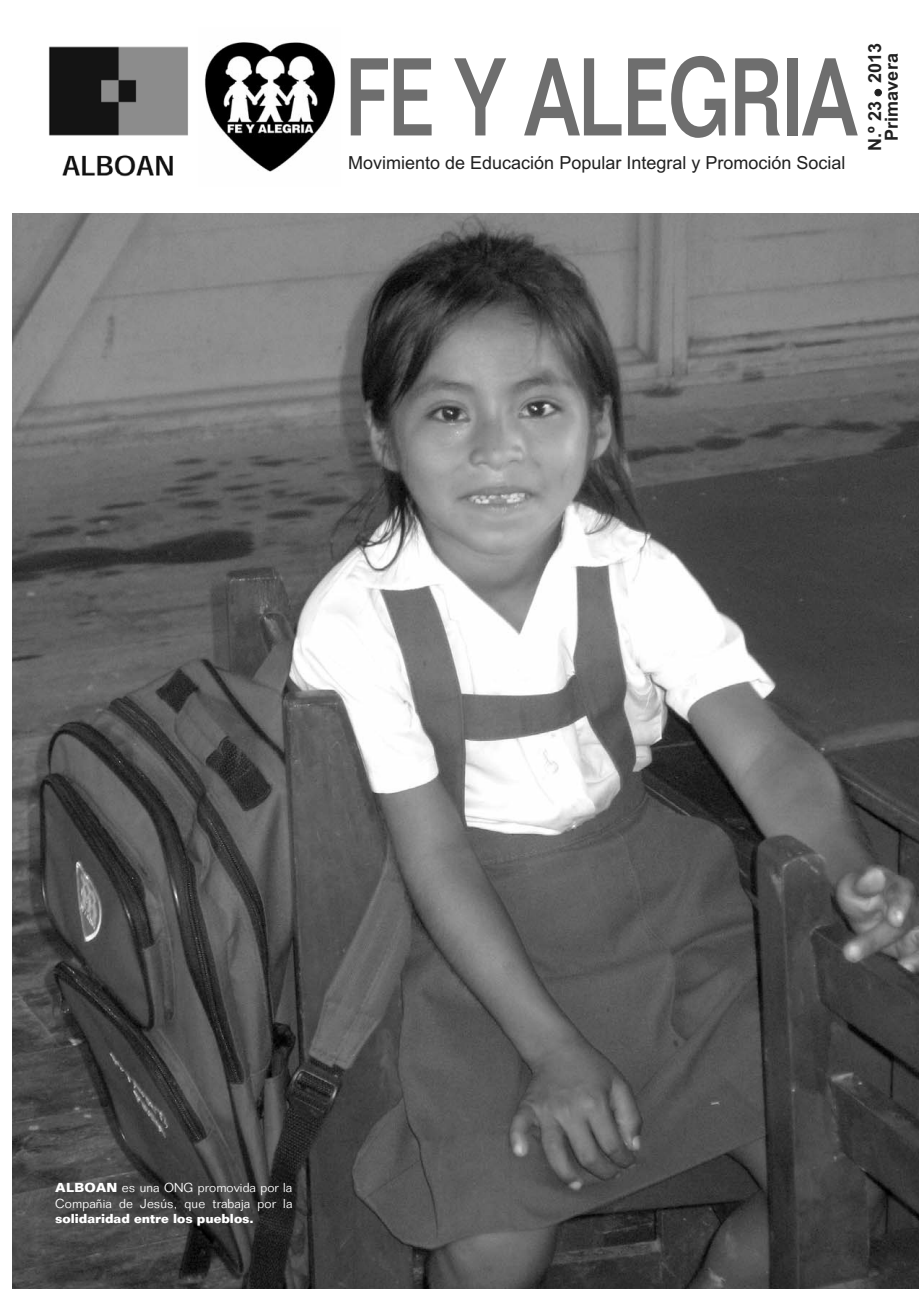
<style>
.page{position:relative;width:919px;height:1289px;background:#fff}
.page>*{position:absolute;margin:0;border:0;box-sizing:border-box;transform-origin:0 0}
.t1{font:500 108px "Folio";letter-spacing:-.005em;color:#6e6e6e;scale:.75 1}
.t2{font:18px "Arial";color:#202020}
.t3{font:700 18px/16.5px "Arial";color:#202020;text-align:center}
.t4{font:300 12.75px/15.3px "Folio";letter-spacing:.01em;color:#fff}
.t5{font:700 12.75px "Folio";color:#fff}
.s1{font-weight:700}
</style>
<div class="page">
<img style="left:13px;top:213px;width:905px;height:1075px">
<img style="left:49px;top:46px;width:139px;height:131px">
<img style="left:205px;top:42px;width:131px;height:130px">
<h1 class="t1" style="left:345px;top:58px;width:682px">FE Y ALEGRIA</h1>
<h2 class="t2" style="left:348px;top:156px;width:499px">Movimiento de Educación Popular Integral y Promoción Social</h2>
<h2 class="t3" style="left:866px;top:151px;width:109px;rotate:-90deg">N.º 23 ● 2013<br>Primavera</h2>
<p class="t4" style="left:55px;top:1181px;width:238px"><span class="s1">ALBOAN</span> es una ONG promovida por la<br>Compañia de Jesús, que trabaja por la</p>
<p class="t5" style="left:55px;top:1213px;width:200px">solidaridad entre los pueblos.</p>
</div>
